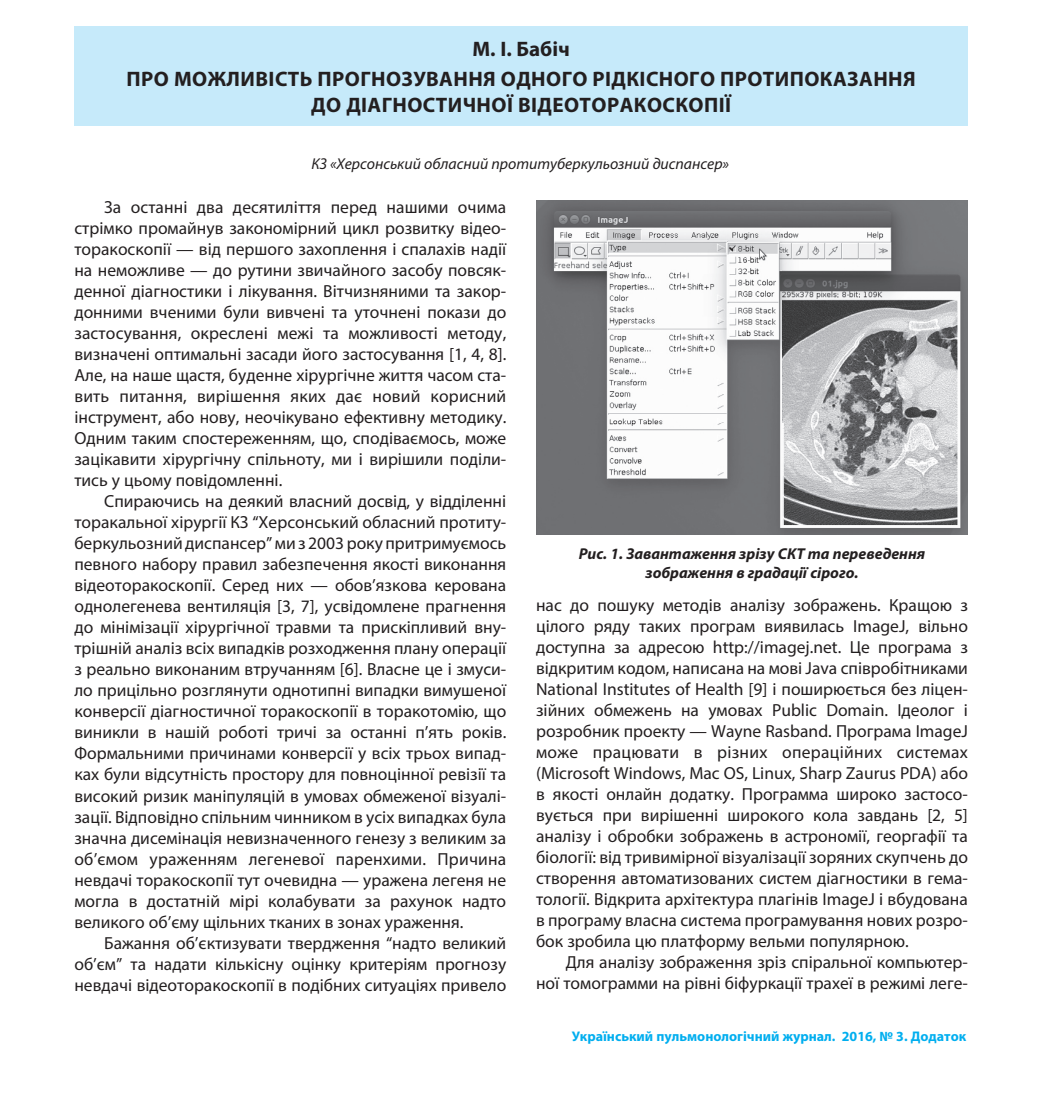
<style>
.page{position:relative;width:1042px;height:1096px;background:#fff}
.page>*{position:absolute;margin:0;border:0;box-sizing:border-box;transform-origin:0 0}
.t1{font:700 21px/30.1px "Myriad Pro";letter-spacing:.02em;color:#231f20;text-align:center}
.t2{font:17.5px/21px "Myriad Pro";color:#231f20;text-align:justify}
.t3{font:italic 700 15.75px/18.9px "Myriad Pro";color:#231f20;text-align:center}
.t4{font:italic 15.75px "Myriad Pro";color:#231f20}
.t5{font:700 14px "Myriad Pro";color:#00aeef}
</style>
<div class="page">
<div style="left:74px;top:26px;width:893px;height:100px;background:#c6eafa"></div>
<img style="left:536px;top:200px;width:431px;height:335px">
<p class="t1" style="left:127px;top:36px;width:790px">М. І. Бабіч<br>ПРО МОЖЛИВІСТЬ ПРОГНОЗУВАННЯ ОДНОГО РІДКІСНОГО ПРОТИПОКАЗАННЯ</p>
<p class="t1" style="left:311px;top:91px;width:421px">ДО ДІАГНОСТИЧНОЇ ВІДЕОТОРАКОСКОПІЇ</p>
<p class="t4" style="left:311px;top:157px;width:419px">КЗ «Херсонський обласний протитуберкульозний диспансер»</p>
<p class="t2" style="left:74px;top:198px;width:433px;text-indent:30px">За останні два десятиліття перед нашими очима стрімко промайнув закономірний цикл розвитку відео&shy;торакоскопії — від першого захоплення і спалахів надії на неможливе — до рутини звичайного засобу повсяк&shy;денної діагностики і лікування. Вітчизняними та закор&shy;донними вченими були вивчені та уточнені покази до застосування, окреслені межі та можливості методу, визначені оптимальні засади його застосування [1, 4, 8].<br>Але, на наше щастя, буденне хірургічне життя часом ста&shy;вить питання, вирішення яких дає новий корисний інструмент, або нову, неочікувано ефективну методику.<br>Одним таким спостереженням, що, сподіваємось, може зацікавити хірургічну спільноту, ми і вирішили поділи&shy;тись у цьому повідомленні.</p>
<p class="t2" style="left:74px;top:492px;width:433px;text-indent:30px">Спираючись на деякий власний досвід, у відділенні торакальної хірургії КЗ “Херсонський обласний протиту&shy;беркульозний диспансер” ми з 2003 року притримуємось певного набору правил забезпечення якості виконання відеоторакоскопії. Серед них — обов’язкова керована однолегенева вентиляція [3, 7], усвідомлене прагнення до мінімізації хірургічної травми та прискіпливий вну&shy;трішній аналіз всіх випадків розходження плану операції з реально виконаним втручанням [6]. Власне це і змуси&shy;ло прицільно розглянути однотипні випадки вимушеної конверсії діагностичної торакоскопії в торакотомію, що виникли в нашій роботі тричі за останні п’ять років.<br>Формальними причинами конверсії у всіх трьох випад&shy;ках були відсутність простору для повноцінної ревізії та високий ризик маніпуляцій в умовах обмеженої візуалі&shy;зації. Відповідно спільним чинником в усіх випадках була значна дисемінація невизначенного генезу з великим за об’ємом ураженням легеневої паренхими. Причина невдачі торакоскопії тут очевидна — уражена легеня не могла в достатній мірі колабувати за рахунок надто великого об’єму щільних тканих в зонах ураження.</p>
<p class="t2" style="left:74px;top:933px;width:433px;text-indent:30px">Бажання об’єктизувати твердження “надто великий об’єм” та надати кількісну оцінку критеріям прогнозу невдачі відеоторакоскопії в подібних ситуаціях привело</p>
<p class="t3" style="left:578px;top:545px;width:348px">Рис. 1. Завантаження зрізу СКТ та переведення зображення в градації сірого.</p>
<p class="t2" style="left:536px;top:596px;width:433px">нас до пошуку методів аналізу зображень. Кращою з цілого ряду таких програм виявилась ImageJ, вільно доступна за адресою http://imagej.net. Це програма з відкритим кодом, написана на мові Java співробітниками National Institutes of Health [9] і поширюється без ліцен&shy;зійних обмежень на умовах Public Domain. Ідеолог і розробник проекту — Wayne Rasband. Програма ImageJ може працювати в різних операційних системах (Microsoft Windows, Mac OS, Linux, Sharp Zaurus PDA) або в якості онлайн додатку. Программа широко застосо&shy;вується при вирішенні широкого кола завдань [2, 5] аналізу і обробки зображень в астрономії, георгафії та біології: від тривимірної візуалізації зоряних скупчень до створення автоматизованих систем діагностики в гема&shy;тології. Відкрита архітектура плагінів ImageJ і вбудована в програму власна система програмування нових розро&shy;бок зробила цю платформу вельми популярною.</p>
<p class="t2" style="left:536px;top:953px;width:433px;text-align:right">Для аналізу зображення зріз спіральної компьютер-<br>ної томограмми на рівні біфуркації трахеї в режимі леге-</p>
<p class="t5" style="left:571px;top:1030px;width:396px">Український пульмонологічний журнал. 2016, № 3. Додаток</p>
</div>
